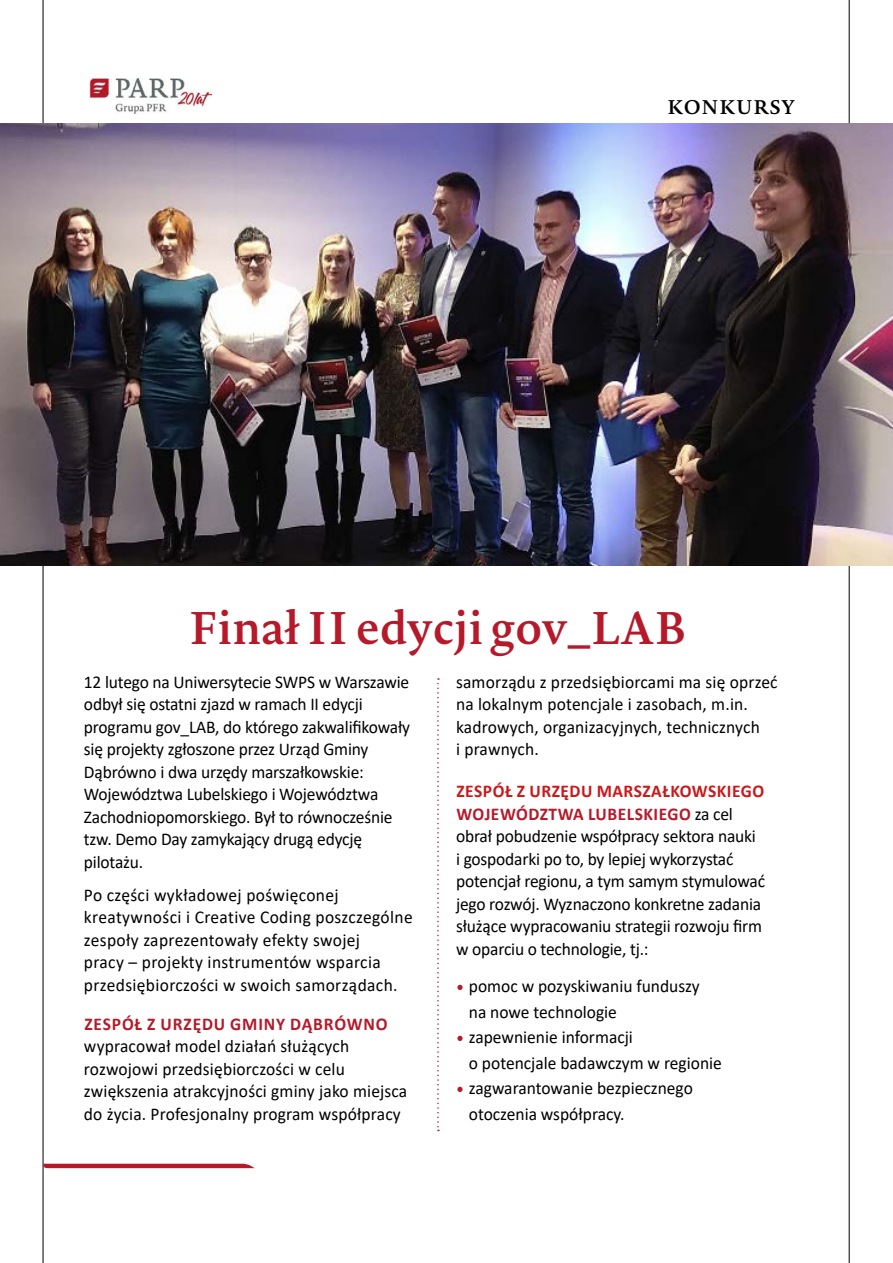
<style>
.page{position:relative;width:893px;height:1263px;background:#fff}
.page>*{position:absolute;margin:0;border:0;box-sizing:border-box;transform-origin:0 0}
.t1{font:600 45px "Novel Pro";color:#b61929}
.t2{font:600 19.5px "Novel Pro";letter-spacing:.01em;color:#000}
.t3{font:18px/22.5px "Calibri";letter-spacing:-.01em;color:#000}
.t4{font:18px/22.5px "Calibri";letter-spacing:.01em;color:#000}
.t5{font:18px/22.5px "Calibri";letter-spacing:.02em;color:#000}
.t6{font:700 18px "Calibri";letter-spacing:.05em;color:#b61929}
.s1{font-weight:700;color:#cd1719}
.s2{font-weight:700;color:#b61929}
</style>
<div class="page">
<hr style="left:43px;top:0;width:1px;height:1263px;background:#000">
<hr style="left:849px;top:0;width:1px;height:1263px;background:#000">
<svg style="left:43px;top:1164px;width:212px;height:4px"></svg>
<img style="left:89px;top:79px;width:123px;height:35px">
<img style="left:0;top:123px;width:893px;height:443px">
<svg style="left:437px;top:678px;width:2px;height:453px"></svg>
<p class="t2" style="left:667px;top:93px;width:129px">KONKURSY</p>
<h1 class="t1" style="left:188px;top:594px;width:501px">Finał II edycji gov_LAB</h1>
<p class="t3" style="left:84px;top:670px;width:328px">12 lutego na Uniwersytecie SWPS w Warszawie odbył się ostatni zjazd w ramach II edycji programu gov_LAB, do którego zakwalifikowały się projekty zgłoszone przez Urząd Gminy Dąbrówno i dwa urzędy marszałkowskie:<br>Województwa Lubelskiego i Województwa Zachodniopomorskiego. Był to równocześnie tzw. Demo Day zamykający drugą edycję pilotażu.</p>
<p class="t5" style="left:84px;top:883px;width:330px">Po części wykładowej poświęconej kreatywności i Creative Coding poszczególne zespoły zaprezentowały efekty swojej<br>pracy – projekty instrumentów wsparcia przedsiębiorczości w swoich samorządach.</p>
<p class="t6" style="left:84px;top:1011px;width:305px">ZESPÓŁ Z URZĘDU GMINY DĄBRÓWNO</p>
<p class="t4" style="left:84px;top:1034px;width:325px">wypracował model działań służących rozwojowi przedsiębiorczości w celu zwiększenia atrakcyjności gminy jako miejsca do życia. Profesjonalny program współpracy</p>
<p class="t4" style="left:456px;top:670px;width:323px">samorządu z przedsiębiorcami ma się oprzeć na lokalnym potencjale i zasobach, m.in. kadrowych, organizacyjnych, technicznych<br>i prawnych.</p>
<p class="t3" style="left:456px;top:779px;width:310px"><span class="s1">ZESPÓŁ Z URZĘDU MARSZAŁKOWSKIEGO </span><span class="s2">WOJEWÓDZTWA LUBELSKIEGO</span> za cel obrał pobudzenie współpracy sektora nauki<br>i gospodarki po to, by lepiej wykorzystać potencjał regionu, a tym samym stymulować jego rozwój. Wyznaczono konkretne zadania służące wypracowaniu strategii rozwoju firm w oparciu o technologie, tj.:</p>
<p class="t3" style="left:469px;top:973px;width:255px;line-height:25.5px">pomoc w pozyskiwaniu funduszy<br>na nowe technologie<br>zapewnienie informacji<br>o potencjale badawczym w regionie zagwarantowanie bezpiecznego otoczenia współpracy.</p>
</div>
